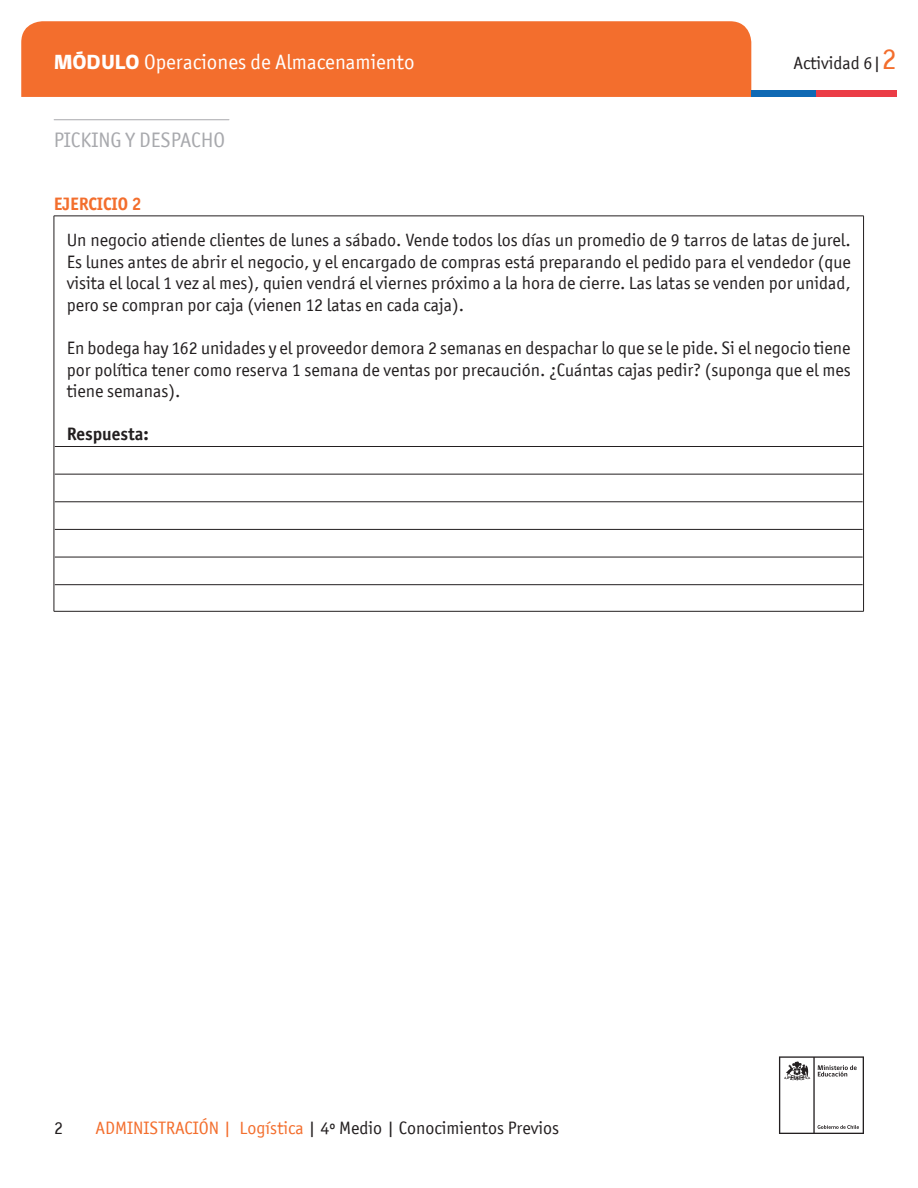
<style>
.page{position:relative;width:918px;height:1188px;background:#fff}
.page>*{position:absolute;margin:0;border:0;box-sizing:border-box;transform-origin:0 0}
.t1{font:21px "Officina San ITC";color:#fff}
.t2{font:21px "Officina San ITC";color:#a8a9ad}
.t3{font:18px/21.6px "Officina San ITC";color:#231f20;text-align:justify}
.t4{font:700 18px "Officina San ITC";color:#f36e2d}
.t5{font:700 18px "Officina San ITC";color:#231f20}
.s1{font-family:"gob CL";font-weight:800}
.s2{font-size:30px;color:#f36e2d}
.s3{color:#f36e2d}
</style>
<div class="page">
<svg style="left:779px;top:1056px;width:85px;height:78px"></svg>
<div style="left:21px;top:21px;width:730px;height:76px;background:#f36e2d"></div>
<div style="left:751px;top:90px;width:65px;height:7px;background:#0f69b4"></div>
<div style="left:816px;top:90px;width:81px;height:7px;background:#eb3c46"></div>
<hr style="left:54px;top:119px;width:175px;height:1px;background:#a8a9ad">
<hr style="left:54px;top:216px;width:810px;height:1px;background:#231f20">
<hr style="left:54px;top:216px;width:1px;height:395px;background:#231f20">
<hr style="left:863px;top:216px;width:1px;height:395px;background:#231f20">
<hr style="left:54px;top:611px;width:810px;height:1px;background:#231f20">
<hr style="left:55px;top:446px;width:808px;height:1px;background:#231f20">
<hr style="left:55px;top:474px;width:808px;height:1px;background:#231f20">
<hr style="left:55px;top:502px;width:808px;height:1px;background:#231f20">
<hr style="left:55px;top:529px;width:808px;height:1px;background:#231f20">
<hr style="left:55px;top:557px;width:808px;height:1px;background:#231f20">
<hr style="left:55px;top:584px;width:808px;height:1px;background:#231f20">
<p class="t1" style="left:54px;top:50px;width:362px"><span class="s1">MÓDULO</span> Operaciones de Almacenamiento</p>
<p class="t3" style="left:794px;top:52px;width:105px">Actividad 6|<span class="s2">2</span></p>
<p class="t2" style="left:54px;top:128px;width:173px">PICKING Y DESPACHO</p>
<p class="t4" style="left:54px;top:192px;width:89px">EJERCICIO 2</p>
<p class="t3" style="left:67px;top:229px;width:786px">Un negocio atiende clientes de lunes a sábado. Vende todos los días un promedio de 9 tarros de latas de jurel.<br>Es lunes antes de abrir el negocio, y el encargado de compras está preparando el pedido para el vendedor (que visita el local 1 vez al mes), quien vendrá el viernes próximo a la hora de cierre. Las latas se venden por unidad, pero se compran por caja (vienen 12 latas en cada caja).</p>
<p class="t3" style="left:67px;top:337px;width:786px">En bodega hay 162 unidades y el proveedor demora 2 semanas en despachar lo que se le pide. Si el negocio tiene por política tener como reserva 1 semana de ventas por precaución. ¿Cuántas cajas pedir? (suponga que el mes tiene semanas).</p>
<p class="t5" style="left:67px;top:423px;width:84px">Respuesta:</p>
<p class="t3" style="left:54px;top:1117px;width:10px">2</p>
<p class="t3" style="left:95px;top:1117px;width:465px"><span class="s3">ADMINISTRACIÓN | Logística</span> | 4º Medio | Conocimientos Previos</p>
</div>
